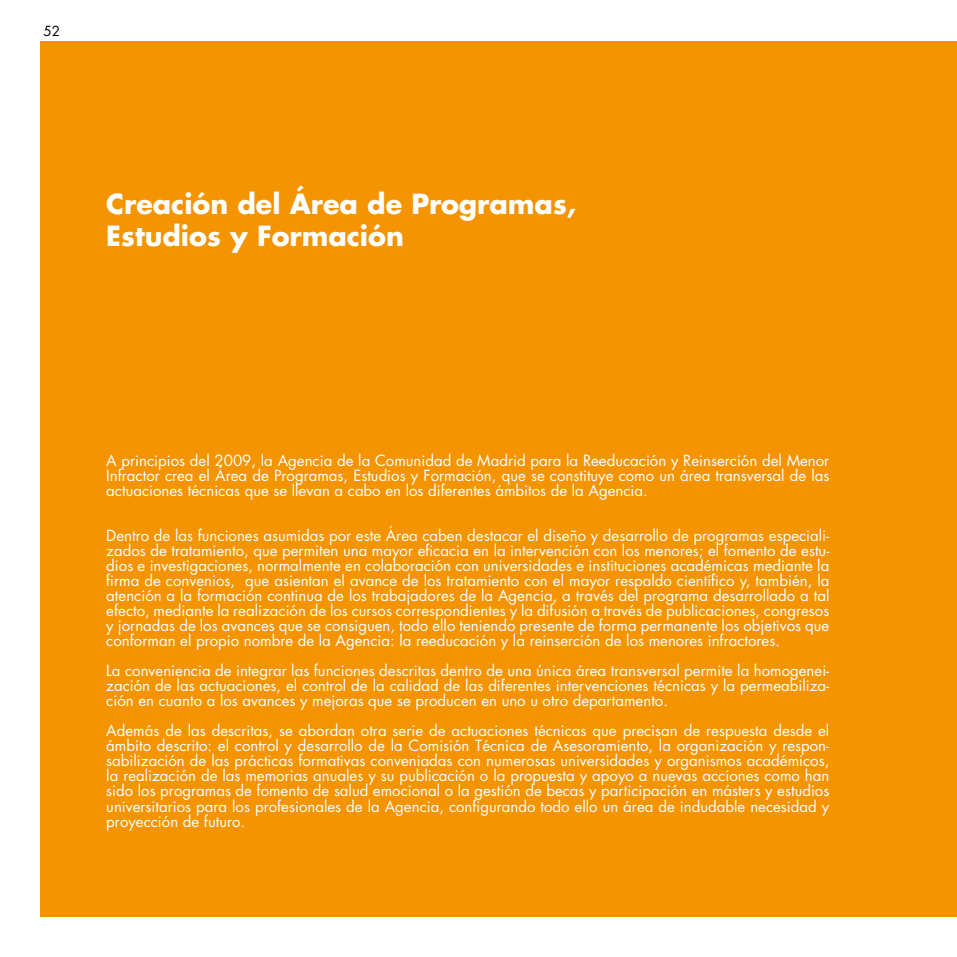
<style>
.page{position:relative;width:957px;height:957px;background:#fff}
.page>*{position:absolute;margin:0;border:0;box-sizing:border-box;transform-origin:0 0}
.t1{font:700 27px/32.4px "Futura";color:#fff}
.t2{font:15px/15px "Futura";color:#fff;text-align:justify}
.t3{font:13.5px "Futura";color:#000}
</style>
<div class="page">
<div style="left:40px;top:41px;width:917px;height:875px;background:#f39400"></div>
<p class="t3" style="left:44px;top:21px;width:18px">52</p>
<h1 class="t1" style="left:106px;top:187px;width:471px">Creación del Área de Programas,<br>Estudios y Formación</h1>
<p class="t2" style="left:106px;top:453px;width:724px">A principios del 2009, la Agencia de la Comunidad de Madrid para la Reeducación y Reinserción del Menor Infractor crea el Área de Programas, Estudios y Formación, que se constituye como un área transversal de las actuaciones técnicas que se llevan a cabo en los diferentes ámbitos de la Agencia.</p>
<p class="t2" style="left:106px;top:528px;width:724px">Dentro de las funciones asumidas por este Área caben destacar el diseño y desarrollo de programas especiali&shy;zados de tratamiento, que permiten una mayor eficacia en la intervención con los menores; el fomento de estu&shy;dios e investigaciones, normalmente en colaboración con universidades e instituciones académicas mediante la firma de convenios, que asientan el avance de los tratamiento con el mayor respaldo científico y, también, la atención a la formación continua de los trabajadores de la Agencia, a través del programa desarrollado a tal efecto, mediante la realización de los cursos correspondientes y la difusión a través de publicaciones, congresos y jornadas de los avances que se consiguen, todo ello teniendo presente de forma permanente los objetivos que conforman el propio nombre de la Agencia: la reeducación y la reinserción de los menores infractores.</p>
<p class="t2" style="left:106px;top:663px;width:724px">La conveniencia de integrar las funciones descritas dentro de una única área transversal permite la homogenei&shy;zación de las actuaciones, el control de la calidad de las diferentes intervenciones técnicas y la permeabiliza&shy;ción en cuanto a los avances y mejoras que se producen en uno u otro departamento.</p>
<p class="t2" style="left:106px;top:723px;width:724px">Además de las descritas, se abordan otra serie de actuaciones técnicas que precisan de respuesta desde el ámbito descrito: el control y desarrollo de la Comisión Técnica de Asesoramiento, la organización y respon&shy;sabilización de las prácticas formativas conveniadas con numerosas universidades y organismos académicos, la realización de las memorias anuales y su publicación o la propuesta y apoyo a nuevas acciones como han sido los programas de fomento de salud emocional o la gestión de becas y participación en másters y estudios universitarios para los profesionales de la Agencia, configurando todo ello un área de indudable necesidad y proyección de futuro.</p>
</div>
